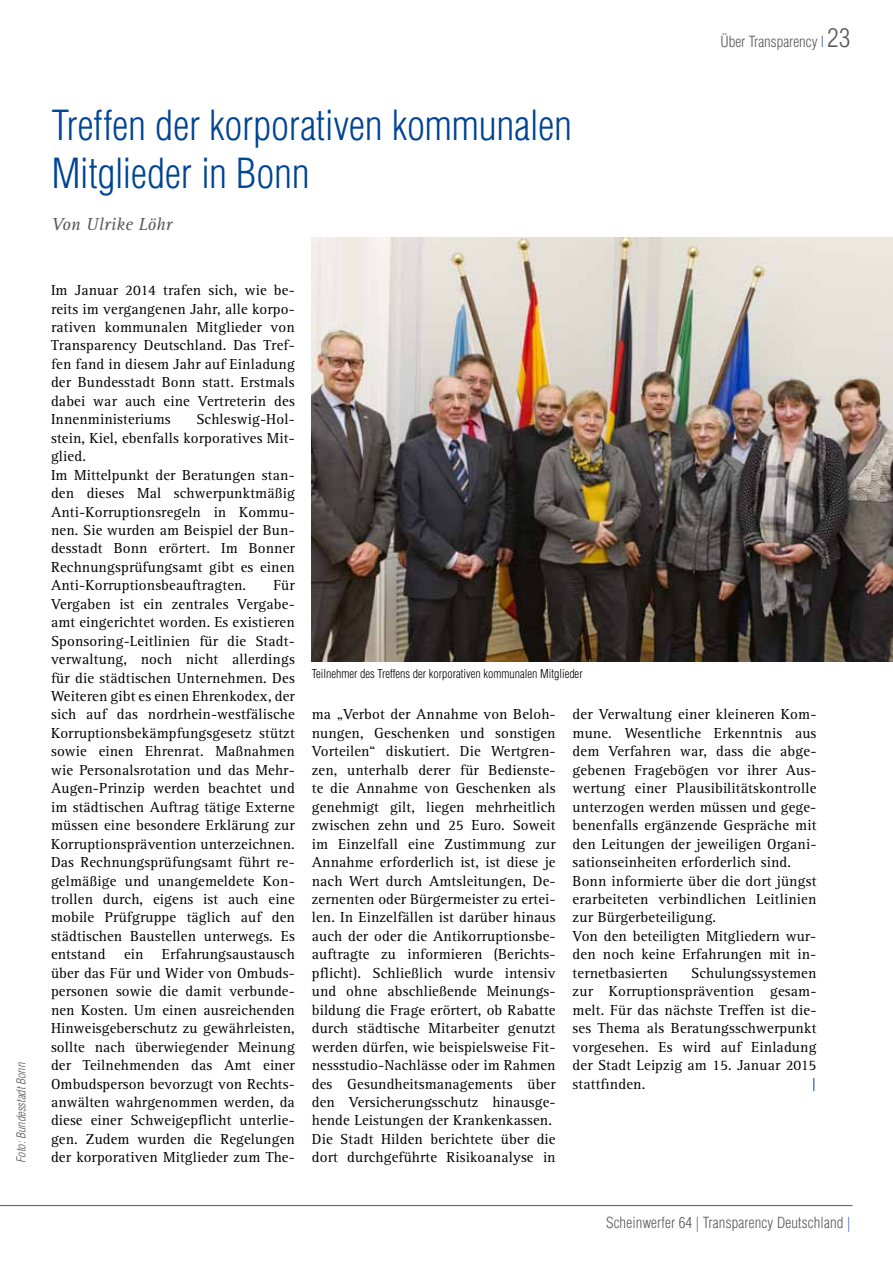
<style>
.page{position:relative;width:893px;height:1263px;background:#fff}
.page>*{position:absolute;margin:0;border:0;box-sizing:border-box;transform-origin:0 0}
.t1{font:300 condensed 40.5px/48.6px "Helvetica LT Std";letter-spacing:-.005em;color:#004494}
.t2{font:italic 18px "Rotis Serif";letter-spacing:-.005em;color:#58585a}
.t3{font:15px/18.5px "Rotis Serif";letter-spacing:.01em;color:#000;text-align:justify}
.t4{font:300 condensed 15px "Helvetica LT Std";letter-spacing:.01em;color:#58585a}
.t5{font:15px "Rotis Serif";color:#004494}
.t6{font:300 condensed 12px "Helvetica LT Std";color:#000}
.t7{font:italic 300 condensed 12px "Helvetica LT Std";color:#58585a}
.s1{color:#5168aa}
.s2{font-size:25.5px}
</style>
<div class="page">
<img style="left:312px;top:237px;width:581px;height:424px">
<hr style="left:0;top:1205px;width:853px;height:1px;background:#58585a">
<p class="t7" style="left:14px;top:1163px;width:102px;rotate:-90deg">Foto: Bundesstadt Bonn</p>
<h1 class="t1" style="left:51px;top:100px;width:522px">Treffen der korporativen kommunalen<br>Mitglieder in Bonn</h1>
<p class="t2" style="left:51px;top:214px;width:122px">Von Ulrike Löhr</p>
<p class="t4" style="left:720px;top:32px;width:132px">Über Transparency <span class="s1">I</span> <span class="s2">23</span></p>
<p class="t3" style="left:51px;top:281px;width:245px">Im Januar 2014 trafen sich, wie be&shy;reits im vergangenen Jahr, alle korpo&shy;rativen kommunalen Mitglieder von Transparency Deutschland. Das Tref&shy;fen fand in diesem Jahr auf Einladung der Bundesstadt Bonn statt. Erstmals dabei war auch eine Vertreterin des Innenministeriums</p>
<p class="t3" style="left:51px;top:410px;width:245px;text-align:left;text-indent:145px">Schleswig-Hol&shy;stein, Kiel, ebenfalls korporatives Mit&shy;glied.<br>Im Mittelpunkt der Beratungen stan&shy;den dieses Mal schwerpunktmäßig<br>Anti-Korruptionsregeln in Kommu&shy;nen. Sie wurden am Beispiel der Bun&shy;desstadt Bonn erörtert. Im Bonner<br>Rechnungsprüfungsamt gibt es einen<br>Anti-Korruptionsbeauftragten.</p>
<p class="t3" style="left:51px;top:576px;width:245px;text-indent:222px">Für Vergaben ist ein zentrales Vergabe&shy;amt eingerichtet worden. Es existieren Sponsoring-Leitlinien für die Stadt&shy;verwaltung, noch nicht allerdings für die städtischen Unternehmen. Des Weiteren gibt es einen Ehrenkodex, der sich auf das nordrhein-westfälische Korruptionsbekämpfungsgesetz stützt sowie einen Ehrenrat. Maßnahmen wie Personalsrotation und das Mehr-Augen-Prinzip werden beachtet und im städtischen Auftrag tätige Externe müssen eine besondere Erklärung zur Korruptionsprävention unterzeichnen.<br>Das Rechnungsprüfungsamt führt re&shy;gelmäßige und unangemeldete Kon&shy;trollen durch, eigens ist auch eine mobile Prüfgruppe täglich auf den städtischen Baustellen unterwegs. Es entstand ein Erfahrungsaustausch über das Für und Wider von Ombuds&shy;personen sowie die damit verbunde&shy;nen Kosten. Um einen ausreichenden Hinweisgeberschutz zu gewährleisten, sollte nach überwiegender Meinung der Teilnehmenden das Amt einer Ombudsperson bevorzugt von Rechts&shy;anwälten wahrgenommen werden, da diese einer Schweigepflicht unterlie&shy;gen. Zudem wurden die Regelungen der korporativen Mitglieder zum The-</p>
<p class="t6" style="left:312px;top:667px;width:272px">Teilnehmer des Treffens der korporativen kommunalen Mitglieder</p>
<p class="t3" style="left:312px;top:706px;width:245px;text-align:left">ma „Verbot der Annahme von Beloh&shy;nungen, Geschenken und sonstigen Vorteilen“ diskutiert. Die Wertgren&shy;zen, unterhalb derer für Bedienste&shy;te die Annahme von Geschenken als genehmigt gilt, liegen mehrheitlich zwischen zehn und 25 Euro. Soweit im Einzelfall eine Zustimmung zur Annahme erforderlich ist, ist diese je nach Wert durch Amtsleitungen, De&shy;zernenten oder Bürgermeister zu ertei&shy;len. In Einzelfällen ist darüber hinaus auch der oder die Antikorruptionsbe&shy;auftragte zu informieren (Berichts&shy;pflicht). Schließlich wurde intensiv und ohne abschließende Meinungs&shy;bildung die Frage erörtert, ob Rabatte durch städtische Mitarbeiter genutzt werden dürfen, wie beispielsweise Fit&shy;nessstudio-Nachlässe oder im Rahmen des Gesundheitsmanagements über den Versicherungsschutz hinausge&shy;hende Leistungen der Krankenkassen.<br>Die Stadt Hilden berichtete über die dort durchgeführte Risikoanalyse in</p>
<p class="t3" style="left:573px;top:706px;width:245px;text-align:left">der Verwaltung einer kleineren Kom&shy;mune. Wesentliche Erkenntnis aus dem Verfahren war, dass die abge&shy;gebenen Fragebögen vor ihrer Aus&shy;wertung einer Plausibilitätskontrolle unterzogen werden müssen und gege&shy;benenfalls ergänzende Gespräche mit den Leitungen der jeweiligen Organi&shy;sationseinheiten erforderlich sind.<br>Bonn informierte über die dort jüngst erarbeiteten verbindlichen Leitlinien zur Bürgerbeteiligung.<br>Von den beteiligten Mitgliedern wur&shy;den noch keine Erfahrungen mit in&shy;ternetbasierten</p>
<p class="t3" style="left:573px;top:964px;width:245px;text-indent:118px">Schulungssystemen zur Korruptionsprävention gesam&shy;melt. Für das nächste Treffen ist die&shy;ses Thema als Beratungsschwerpunkt vorgesehen. Es wird auf Einladung der Stadt Leipzig am 15. Januar 2015 stattfinden.</p>
<p class="t5" style="left:811px;top:1075px;width:6px">|</p>
<p class="t4" style="left:606px;top:1213px;width:246px">Scheinwerfer 64 <span class="s1">|</span> Transparency Deutschland <span class="s1">|</span></p>
</div>
